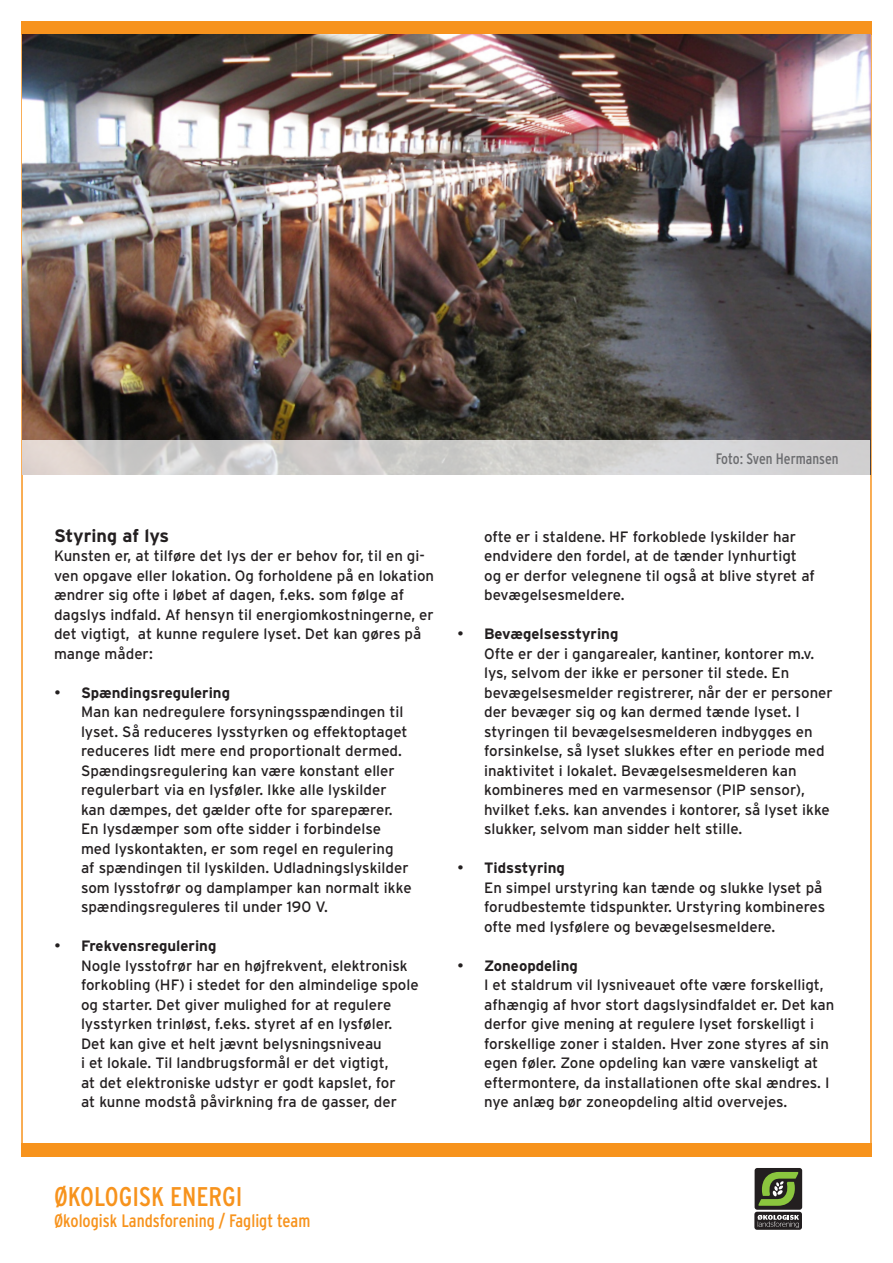
<style>
.page{position:relative;width:893px;height:1263px;background:#fff}
.page>*{position:absolute;margin:0;border:0;box-sizing:border-box;transform-origin:0 0}
.t1{font:condensed 27px "Interstate";color:#f7931d}
.t2{font:condensed 18px "Interstate";color:#f7931d}
.rubrik{font:700 18px "Interstate";color:#231f20}
.tabeltekst{font:condensed 15.15px "Interstate";color:#6c6d70}
.brødtekst{font:15px/19.5px "Interstate";color:#231f20}
.s1{font-weight:700}
</style>
<div class="page">
<div style="left:21px;top:21px;width:851px;height:14px;background:#f7931d"></div>
<hr style="left:21px;top:29px;width:2px;height:1124px;background:#f7931d">
<hr style="left:870px;top:26px;width:2px;height:1127px;background:#f7931d">
<div style="left:21px;top:1143px;width:851px;height:14px;background:#f7931d"></div>
<div style="left:755px;top:1168px;width:47px;height:42px;background:#231f20;border-radius:3px"></div>
<svg style="left:758px;top:1172px;width:40px;height:34px"></svg>
<div style="left:754px;top:1212px;width:48px;height:18px;background:#231f20;border-radius:3px"></div>
<svg style="left:758px;top:1215px;width:41px;height:13px"></svg>
<img style="left:23px;top:35px;width:848px;height:440px">
<svg style="left:23px;top:440px;width:847px;height:35px;background:#d2d0cf"></svg>
<p class="tabeltekst" style="left:716px;top:450px;width:124px">Foto: Sven Hermansen</p>
<p class="rubrik" style="left:54px;top:525px;width:117px">Styring af lys</p>
<p class="brødtekst" style="left:54px;top:546px;width:382px">Kunsten er, at tilføre det lys der er behov for, til en gi&shy;ven opgave eller lokation. Og forholdene på en lokation ændrer sig ofte i løbet af dagen, f.eks. som følge af dagslys indfald. Af hensyn til energiomkostningerne, er det vigtigt, at kunne regulere lyset. Det kan gøres på mange måder:</p>
<p class="brødtekst" style="left:81px;top:682px;width:332px;text-indent:-27px">• <span class="s1">Spændingsregulering<br></span>Man kan nedregulere forsyningsspændingen til lyset. Så reduceres lysstyrken og effektoptaget reduceres lidt mere end proportionalt dermed.<br>Spændingsregulering kan være konstant eller regulerbart via en lysføler. Ikke alle lyskilder kan dæmpes, det gælder ofte for sparepærer.<br>En lysdæmper som ofte sidder i forbindelse med lyskontakten, er som regel en regulering<br>af spændingen til lyskilden. Udladningslyskilder som lysstofrør og damplamper kan normalt ikke spændingsreguleres til under 190 V.</p>
<p class="brødtekst" style="left:81px;top:936px;width:339px;text-indent:-27px">• <span class="s1">Frekvensregulering<br></span>Nogle lysstofrør har en højfrekvent, elektronisk forkobling (HF) i stedet for den almindelige spole og starter. Det giver mulighed for at regulere lysstyrken trinløst, f.eks. styret af en lysføler.<br>Det kan give et helt jævnt belysningsniveau<br>i et lokale. Til landbrugsformål er det vigtigt,<br>at det elektroniske udstyr er godt kapslet, for<br>at kunne modstå påvirkning fra de gasser, der</p>
<p class="brødtekst" style="left:484px;top:526px;width:332px">ofte er i staldene. HF forkoblede lyskilder har endvidere den fordel, at de tænder lynhurtigt og er derfor velegnene til også at blive styret af bevægelsesmeldere.</p>
<p class="brødtekst" style="left:484px;top:624px;width:350px;text-indent:-27px">• <span class="s1">Bevægelsesstyring<br></span>Ofte er der i gangarealer, kantiner, kontorer m.v. lys, selvom der ikke er personer til stede. En bevægelsesmelder registrerer, når der er personer der bevæger sig og kan dermed tænde lyset. I styringen til bevægelsesmelderen indbygges en forsinkelse, så lyset slukkes efter en periode med inaktivitet i lokalet. Bevægelsesmelderen kan kombineres med en varmesensor (PIP sensor), hvilket f.eks. kan anvendes i kontorer, så lyset ikke slukker, selvom man sidder helt stille.</p>
<p class="brødtekst" style="left:484px;top:858px;width:343px;text-indent:-27px">• <span class="s1">Tidsstyring<br></span>En simpel urstyring kan tænde og slukke lyset på forudbestemte tidspunkter. Urstyring kombineres ofte med lysfølere og bevægelsesmeldere.</p>
<p class="brødtekst" style="left:484px;top:955px;width:352px;text-indent:-27px">• <span class="s1">Zoneopdeling<br></span>I et staldrum vil lysniveauet ofte være forskelligt, afhængig af hvor stort dagslysindfaldet er. Det kan derfor give mening at regulere lyset forskelligt i forskellige zoner i stalden. Hver zone styres af sin egen føler. Zone opdeling kan være vanskeligt at eftermontere, da installationen ofte skal ændres. I nye anlæg bør zoneopdeling altid overvejes.</p>
<p class="t1" style="left:54px;top:1181px;width:190px">ØKOLOGISK ENERGI</p>
<p class="t2" style="left:54px;top:1211px;width:258px">Økologisk Landsforening / Fagligt team</p>
</div>
